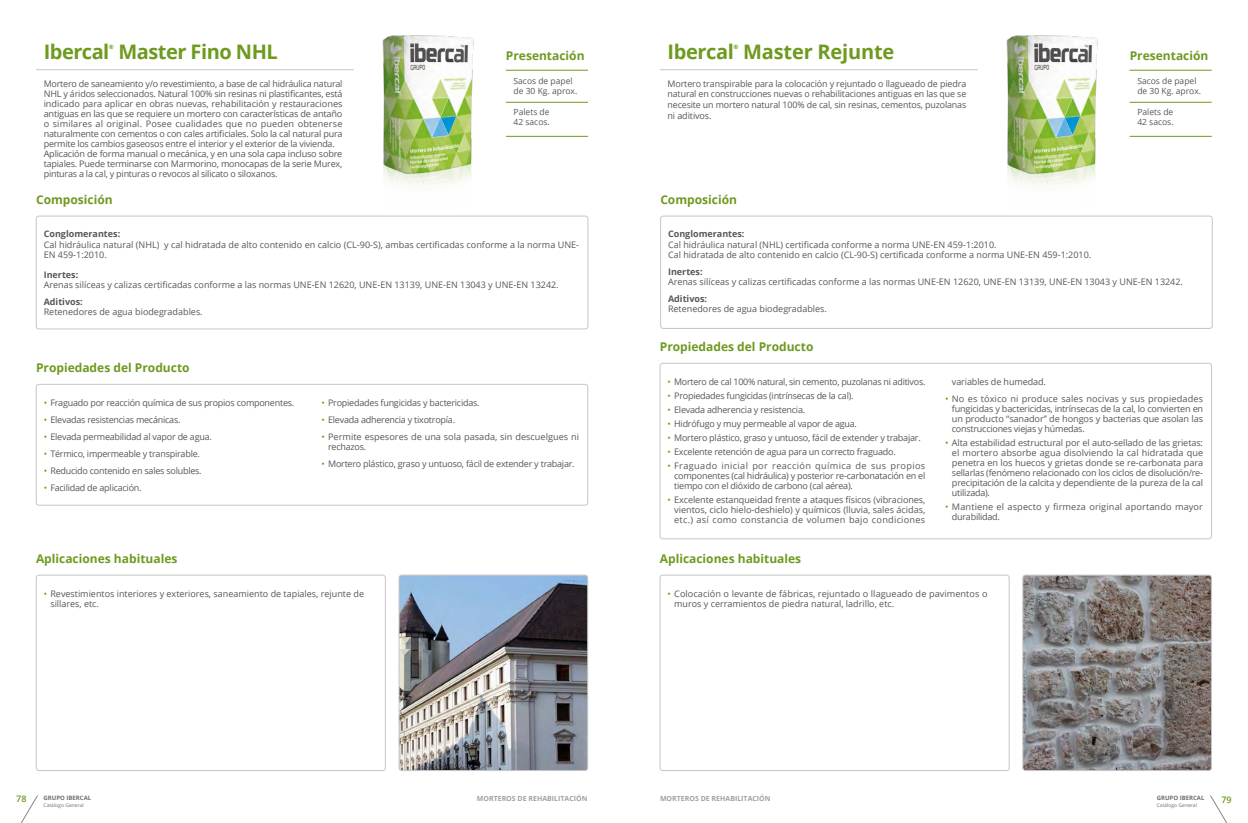
<style>
.page{position:relative;width:1248px;height:823px;background:#fff}
.page>*{position:absolute;margin:0;border:0;box-sizing:border-box;transform-origin:0 0}
.t1{font:700 20px "Open Sans";letter-spacing:-.02em;color:#6e9a1f}
.t2{font:700 12px "Open Sans";color:#6e9a1f}
.t3{font:9px/10px "Open Sans";letter-spacing:-.02em;color:#575756;text-align:justify}
.t4{font:9px/10px "Open Sans";color:#575756}
.t5{font:9px/10.8px "Open Sans";letter-spacing:.005em;color:#575756}
.t6{font:700 9px "Open Sans";color:#575756}
.t7{font:9px/10px "Open Sans";letter-spacing:.015em;color:#575756}
.t8{font:600 9px "Open Sans";color:#6e9a1f}
.t9{font:8.5px/10.2px "Open Sans";color:#575756}
.t10{font:700 7px "Open Sans";color:#a1a1a1}
.t11{font:700 6px "Open Sans";color:#706f6f}
.t12{font:700 6px "Open Sans";color:#6e9a1f}
.t13{font:5px "Open Sans";color:#706f6f}
.s1{color:#6e9a1f}
</style>
<div class="page">
<div style="left:36px;top:574px;width:349px;height:196px;border:1px solid #c6c6c6;border-radius:3px"></div>
<div style="left:659px;top:574px;width:350px;height:196px;border:1px solid #c6c6c6;border-radius:3px"></div>
<div style="left:36px;top:384px;width:552px;height:121px;border:1px solid #c6c6c6;border-radius:3px"></div>
<div style="left:659px;top:363px;width:552px;height:175px;border:1px solid #c6c6c6;border-radius:3px"></div>
<img style="left:399px;top:576px;width:187px;height:194px">
<div style="left:399px;top:574px;width:189px;height:196px;border:1px solid #c6c6c6;border-radius:3px"></div>
<img style="left:1024px;top:576px;width:187px;height:194px">
<div style="left:1022px;top:574px;width:189px;height:196px;border:1px solid #c6c6c6;border-radius:3px"></div>
<hr style="left:505px;top:70px;width:83px;height:1px;background:#6e9a1f">
<hr style="left:1129px;top:70px;width:82px;height:1px;background:#6e9a1f">
<hr style="left:659px;top:69px;width:318px;height:1px;background:#c6c6c6">
<hr style="left:505px;top:102px;width:83px;height:1px;background:#6e9a1f">
<hr style="left:1129px;top:102px;width:82px;height:1px;background:#6e9a1f">
<div style="left:660px;top:216px;width:552px;height:112px;border:1px solid #c6c6c6;border-radius:3px"></div>
<div style="left:36px;top:216px;width:552px;height:113px;border:1px solid #c6c6c6;border-radius:3px"></div>
<hr style="left:1129px;top:136px;width:82px;height:1px;background:#6e9a1f">
<hr style="left:36px;top:69px;width:318px;height:1px;background:#c6c6c6">
<img style="left:1006px;top:35px;width:92px;height:152px">
<img style="left:382px;top:35px;width:92px;height:152px">
<hr style="left:506px;top:136px;width:82px;height:1px;background:#6e9a1f">
<svg style="left:21px;top:795px;width:17px;height:27px"></svg>
<svg style="left:1210px;top:795px;width:17px;height:27px"></svg>
<h1 class="t1" style="left:44px;top:38px;width:67px">Ibercal</h1>
<p class="t12" style="left:109px;top:43px;width:6px">®</p>
<h1 class="t1" style="left:118px;top:38px;width:161px">Master Fino NHL</h1>
<h1 class="t1" style="left:667px;top:38px;width:68px">Ibercal</h1>
<p class="t12" style="left:733px;top:43px;width:6px">®</p>
<h2 class="t2" style="left:506px;top:47px;width:80px">Presentación</h2>
<h1 class="t1" style="left:743px;top:38px;width:152px">Master Rejunte</h1>
<h2 class="t2" style="left:1129px;top:47px;width:80px">Presentación</h2>
<p class="t3" style="left:667px;top:78px;width:300px;line-height:10.8px">Mortero transpirable para la colocación y rejuntado o llagueado de piedra natural en construcciones nuevas o rehabilitaciones antiguas en las que se necesite un mortero natural 100% de cal, sin resinas, cementos, puzolanas ni aditivos.</p>
<p class="t9" style="left:513px;top:76px;width:65px">Sacos de papel de 30 Kg. aprox.</p>
<p class="t9" style="left:513px;top:106px;width:38px">Palets de<br>42 sacos.</p>
<p class="t9" style="left:1137px;top:76px;width:65px">Sacos de papel de 30 Kg. aprox.</p>
<p class="t9" style="left:1137px;top:106px;width:38px">Palets de<br>42 sacos.</p>
<p class="t3" style="left:44px;top:78px;width:300px;text-align:left">Mortero de saneamiento y/o revestimiento, a base de cal hidráulica natural NHL y áridos seleccionados. Natural 100% sin resinas ni plastificantes, está indicado para aplicar en obras nuevas, rehabilitación y restauraciones antiguas en las que se requiere un mortero con características de antaño o similares al original. Posee cualidades que no pueden obtenerse naturalmente con cementos o con cales artificiales. Solo la cal natural pura permite los cambios gaseosos entre el interior y el exterior de la vivienda.<br>Aplicación de forma manual o mecánica, y en una sola capa incluso sobre tapiales. Puede terminarse con Marmorino, monocapas de la serie Murex, pinturas a la cal, y pinturas o revocos al silicato o siloxanos.</p>
<h2 class="t2" style="left:36px;top:191px;width:78px">Composición</h2>
<p class="t6" style="left:44px;top:227px;width:78px">Conglomerantes:</p>
<p class="t4" style="left:44px;top:239px;width:537px">Cal hidráulica natural (NHL) y cal hidratada de alto contenido en calcio (CL-90-S), ambas certificadas conforme a la norma UNE-<br>EN 459-1:2010.</p>
<p class="t6" style="left:44px;top:268px;width:36px">Inertes:</p>
<p class="t4" style="left:44px;top:279px;width:516px">Arenas silíceas y calizas certificadas conforme a las normas UNE-EN 12620, UNE-EN 13139, UNE-EN 13043 y UNE-EN 13242.</p>
<p class="t6" style="left:44px;top:295px;width:41px">Aditivos:</p>
<p class="t4" style="left:44px;top:306px;width:160px">Retenedores de agua biodegradables.</p>
<h2 class="t2" style="left:36px;top:359px;width:155px">Propiedades del Producto</h2>
<p class="t3" style="left:44px;top:397px;width:252px"><span class="s1">•</span> Fraguado por reacción química de sus propios componentes.</p>
<p class="t3" style="left:44px;top:414px;width:138px"><span class="s1">•</span> Elevadas resistencias mecánicas.</p>
<p class="t3" style="left:44px;top:431px;width:170px"><span class="s1">•</span> Elevada permeabilidad al vapor de agua.</p>
<p class="t3" style="left:44px;top:448px;width:158px"><span class="s1">•</span> Térmico, impermeable y transpirable.</p>
<p class="t3" style="left:44px;top:465px;width:159px"><span class="s1">•</span> Reducido contenido en sales solubles.</p>
<p class="t3" style="left:44px;top:482px;width:99px"><span class="s1">•</span> Facilidad de aplicación.</p>
<p class="t3" style="left:321px;top:397px;width:160px"><span class="s1">•</span> Propiedades fungicidas y bactericidas.</p>
<p class="t3" style="left:321px;top:414px;width:135px"><span class="s1">•</span> Elevada adherencia y tixotropía.</p>
<p class="t4" style="left:328px;top:431px;width:252px;text-indent:-7px"><span class="s1">•</span> Permite espesores de una sola pasada, sin descuelgues ni rechazos.</p>
<p class="t3" style="left:321px;top:458px;width:255px"><span class="s1">•</span> Mortero plástico, graso y untuoso, fácil de extender y trabajar.</p>
<h2 class="t2" style="left:660px;top:191px;width:78px">Composición</h2>
<p class="t6" style="left:668px;top:227px;width:78px">Conglomerantes:</p>
<p class="t4" style="left:668px;top:239px;width:424px">Cal hidráulica natural (NHL) certificada conforme a norma UNE-EN 459-1:2010.<br>Cal hidratada de alto contenido en calcio (CL-90-S) certificada conforme a norma UNE-EN 459-1:2010.</p>
<p class="t6" style="left:668px;top:265px;width:36px">Inertes:</p>
<p class="t4" style="left:668px;top:276px;width:516px">Arenas silíceas y calizas certificadas conforme a las normas UNE-EN 12620, UNE-EN 13139, UNE-EN 13043 y UNE-EN 13242.</p>
<p class="t6" style="left:668px;top:292px;width:41px">Aditivos:</p>
<p class="t4" style="left:668px;top:303px;width:160px">Retenedores de agua biodegradables.</p>
<h2 class="t2" style="left:659px;top:338px;width:155px">Propiedades del Producto</h2>
<p class="t3" style="left:667px;top:376px;width:259px"><span class="s1">•</span> Mortero de cal 100% natural, sin cemento, puzolanas ni aditivos.</p>
<p class="t3" style="left:667px;top:390px;width:187px"><span class="s1">•</span> Propiedades fungicidas (intrínsecas de la cal).</p>
<p class="t3" style="left:667px;top:404px;width:139px"><span class="s1">•</span> Elevada adherencia y resistencia.</p>
<p class="t3" style="left:667px;top:418px;width:191px"><span class="s1">•</span> Hidrófugo y muy permeable al vapor de agua.</p>
<p class="t3" style="left:667px;top:432px;width:255px"><span class="s1">•</span> Mortero plástico, graso y untuoso, fácil de extender y trabajar.</p>
<p class="t3" style="left:667px;top:446px;width:230px"><span class="s1">•</span> Excelente retención de agua para un correcto fraguado.</p>
<p class="t3" style="left:674px;top:460px;width:253px;text-indent:-7px"><span class="s1">•</span> Fraguado inicial por reacción química de sus propios componentes (cal hidráulica) y posterior re-carbonatación en el tiempo con el dióxido de carbono (cal aérea).</p>
<p class="t3" style="left:674px;top:494px;width:253px;text-indent:-7px"><span class="s1">•</span> Excelente estanqueidad frente a ataques físicos (vibraciones, vientos, ciclo hielo-deshielo) y químicos (lluvia, sales ácidas, etc.) así como constancia de volumen bajo condiciones</p>
<p class="t3" style="left:951px;top:376px;width:95px">variables de humedad.</p>
<p class="t3" style="left:951px;top:393px;width:253px;text-indent:-7px"><span class="s1">•</span> No es tóxico ni produce sales nocivas y sus propiedades fungicidas y bactericidas, intrínsecas de la cal, lo convierten en un producto “sanador” de hongos y bacterias que asolan las construcciones viejas y húmedas.</p>
<p class="t3" style="left:951px;top:437px;width:253px;text-indent:-7px"><span class="s1">•</span> Alta estabilidad estructural por el auto-sellado de las grietas: el mortero absorbe agua disolviendo la cal hidratada que penetra en los huecos y grietas donde se re-carbonata para sellarlas (fenómeno relacionado con los ciclos de disolución/re&shy;precipitación de la calcita y dependiente de la pureza de la cal utilizada).</p>
<p class="t7" style="left:951px;top:501px;width:252px;text-indent:-7px"><span class="s1">•</span> Mantiene el aspecto y firmeza original aportando mayor durabilidad.</p>
<h2 class="t2" style="left:36px;top:550px;width:143px">Aplicaciones habituales</h2>
<h2 class="t2" style="left:659px;top:550px;width:143px">Aplicaciones habituales</h2>
<p class="t4" style="left:50px;top:587px;width:315px;line-height:10.8px;text-indent:-7px"><span class="s1">•</span> Revestimientos interiores y exteriores, saneamiento de tapiales, rejunte de sillares, etc.</p>
<p class="t5" style="left:674px;top:587px;width:315px;text-indent:-7px"><span class="s1">•</span> Colocación o levante de fábricas, rejuntado o llagueado de pavimentos o muros y cerramientos de piedra natural, ladrillo, etc.</p>
<p class="t10" style="left:660px;top:792px;width:112px">MORTEROS DE REHABILITACIÓN</p>
<p class="t10" style="left:477px;top:792px;width:112px">MORTEROS DE REHABILITACIÓN</p>
<p class="t11" style="left:44px;top:793px;width:49px">GRUPO IBERCAL</p>
<p class="t11" style="left:1156px;top:793px;width:49px">GRUPO IBERCAL</p>
<p class="t13" style="left:44px;top:801px;width:42px">Catálogo General</p>
<p class="t13" style="left:1156px;top:801px;width:42px">Catálogo General</p>
<p class="t8" style="left:16px;top:792px;width:12px">78</p>
<p class="t8" style="left:1221px;top:793px;width:12px">79</p>
</div>
